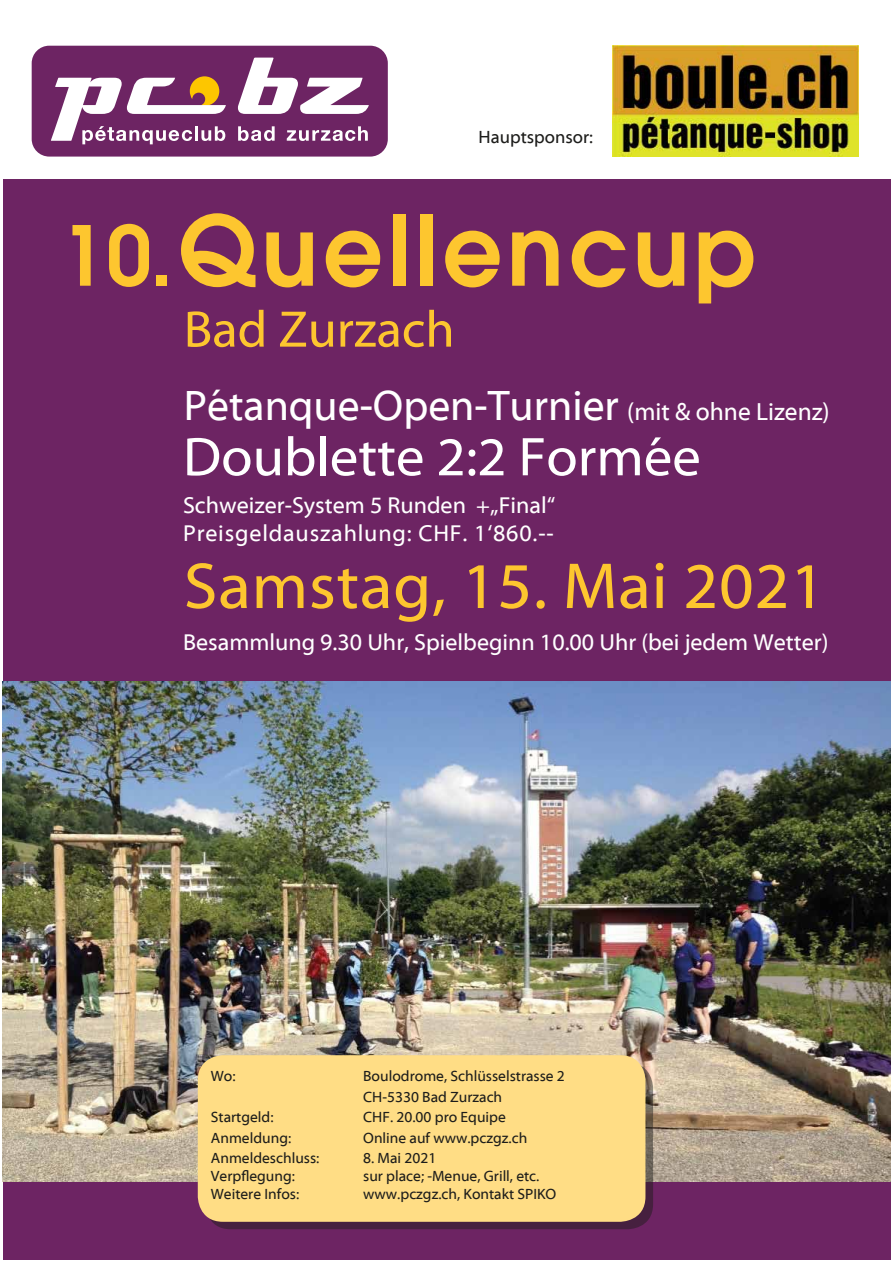
<style>
.page{position:relative;width:893px;height:1263px;background:#fff}
.page>*{position:absolute;margin:0;border:0;box-sizing:border-box;transform-origin:0 0}
.t1{font:600 96px "Avant Garde";letter-spacing:.05em;color:#fdc62f}
.t2{font:65.55px "Myriad Web Pro";letter-spacing:.01em;color:#fdc62f}
.t3{font:55.05px "Myriad Web Pro";color:#fff}
.t4{font:51.75px "Myriad Web Pro";color:#fdc62f}
.t5{font:43.2px "Myriad Web Pro";color:#fff}
.t6{font:23.25px/27.9px "Myriad Web Pro";color:#fff}
.t7{font:18px "Myriad Web Pro";color:#1d1d1b}
.t8{font:15px/20.5px "Myriad Web Pro";color:#1d1d1b}
.s1{font-size:82.05px}
.s2{font-size:25.05px}
</style>
<div class="page">
<div style="left:3px;top:179px;width:887px;height:1080px;background:#6d2463"></div>
<img style="left:2px;top:681px;width:889px;height:500px">
<div style="left:32px;top:46px;width:356px;height:111px;background:#6d2463;border-radius:18px"></div>
<svg style="left:238px;top:58px;width:131px;height:56px"></svg>
<svg style="left:51px;top:76px;width:175px;height:68px"></svg>
<svg style="left:238px;top:126px;width:37px;height:15px"></svg>
<svg style="left:287px;top:126px;width:81px;height:15px"></svg>
<svg style="left:205px;top:1063px;width:448px;height:166px;background:#502f44"></svg>
<div style="left:198px;top:1055px;width:447px;height:167px;background:#ffdd85;border-radius:25px"></div>
<img style="left:612px;top:46px;width:246px;height:111px">
<p class="t7" style="left:479px;top:127px;width:116px">Hauptsponsor:</p>
<h1 class="t1" style="left:61px;top:188px;width:696px"><span class="s1">10.</span>Quellencup</h1>
<h3 class="t4" style="left:184px;top:301px;width:272px">Bad Zurzach</h3>
<h3 class="t5" style="left:184px;top:382px;width:647px">Pétanque-Open-Turnier <span class="s2">(mit &amp; ohne Lizenz)</span></h3>
<h3 class="t3" style="left:183px;top:427px;width:519px">Doublette 2:2 Formée</h3>
<h3 class="t6" style="left:183px;top:491px;width:374px">Schweizer-System 5 Runden +„Final“<br>Preisgeldauszahlung: CHF. 1‘860.--</h3>
<h2 class="t2" style="left:184px;top:551px;width:643px">Samstag, 15. Mai 2021</h2>
<h3 class="t6" style="left:183px;top:628px;width:647px">Besammlung 9.30 Uhr, Spielbeginn 10.00 Uhr (bei jedem Wetter)</h3>
<p class="t8" style="left:211px;top:1066px;width:26px">Wo:</p>
<p class="t8" style="left:363px;top:1066px;width:203px">Boulodrome, Schlüsselstrasse 2<br>CH-5330 Bad Zurzach</p>
<p class="t8" style="left:211px;top:1107px;width:64px">Startgeld:</p>
<p class="t8" style="left:363px;top:1107px;width:144px">CHF. 20.00 pro Equipe</p>
<p class="t8" style="left:211px;top:1128px;width:82px">Anmeldung:</p>
<p class="t8" style="left:363px;top:1128px;width:166px">Online auf www.pczgz.ch</p>
<p class="t8" style="left:211px;top:1148px;width:110px">Anmeldeschluss:</p>
<p class="t8" style="left:363px;top:1148px;width:75px">8. Mai 2021</p>
<p class="t8" style="left:211px;top:1166px;width:86px">Verpflegung:</p>
<p class="t8" style="left:363px;top:1166px;width:178px">sur place; -Menue, Grill, etc.</p>
<p class="t8" style="left:211px;top:1184px;width:90px">Weitere Infos:</p>
<p class="t8" style="left:363px;top:1184px;width:195px">www.pczgz.ch, Kontakt SPIKO</p>
</div>
